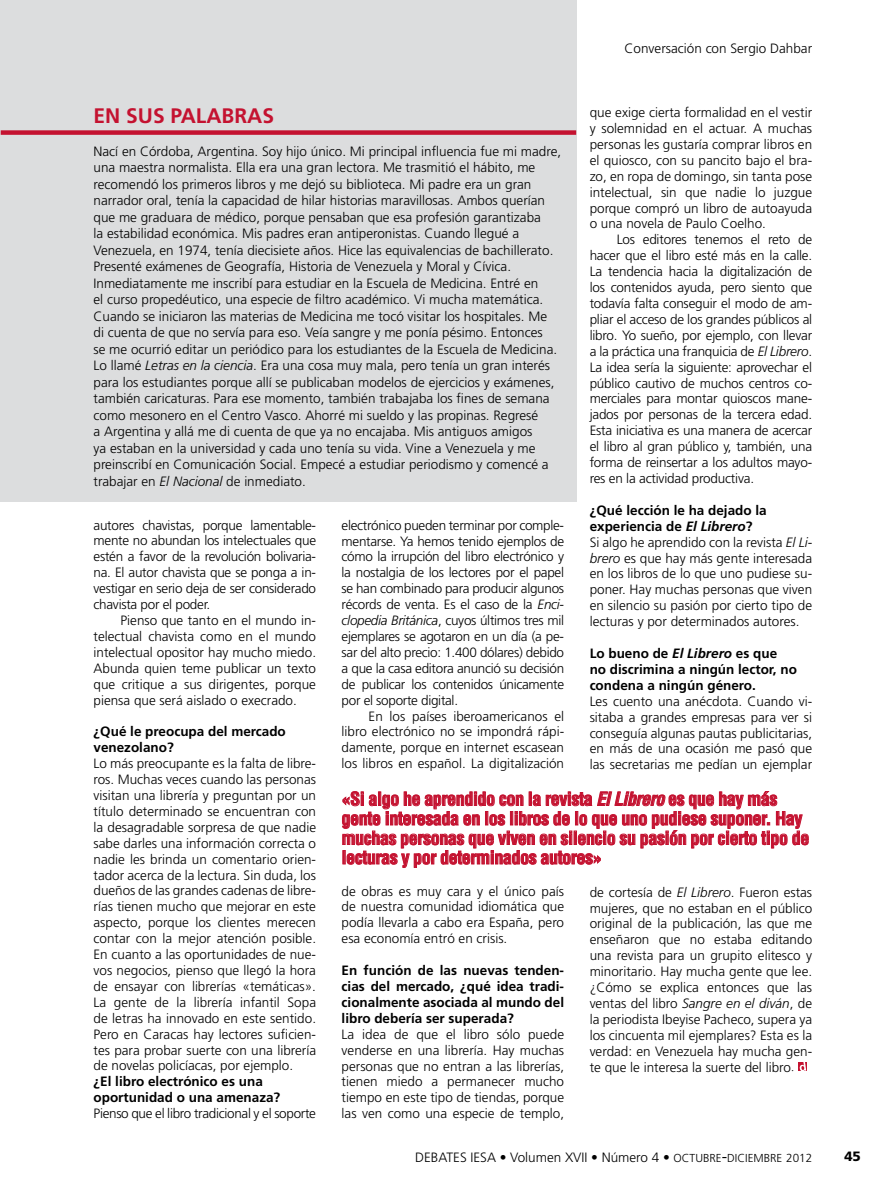
<style>
.page{position:relative;width:893px;height:1191px;background:#fff}
.page>*{position:absolute;margin:0;border:0;box-sizing:border-box;transform-origin:0 0}
.t1{font:700 21px "Frutiger";color:#c41230}
.t2{font:700 condensed 18px/19.5px "Helvetica";letter-spacing:-.02em;color:#c41230}
.t3{font:300 13.5px/15.9px "Frutiger";color:#000;text-align:justify}
.t4{font:700 13.5px/15.9px "Frutiger";color:#000}
.t5{font:300 13.5px "Frutiger";letter-spacing:-.02em;color:#000}
.t6{font:900 13.5px "Frutiger";color:#000}
.s1{font-style:italic}
.s2{font-weight:700}
.s3{font-weight:700;font-style:italic}
.s4{font-family:"Berkeley";font-weight:400;font-size:14.4px}
.s5{font-size:11.55px}
.s6{font-size:16.5px}
.s7{font-size:11.7px}
</style>
<div class="page">
<div style="left:0;top:0;width:576px;height:502px;background:#dcddde"></div>
<svg style="left:798px;top:1062px;width:9px;height:9px"></svg>
<svg style="left:800px;top:1062px;width:6px;height:9px"></svg>
<svg style="left:342px;top:791px;width:467px;height:77px"></svg>
<div style="left:1px;top:130px;width:575px;height:5px;background:#c41230"></div>
<p class="t3" style="left:625px;top:41px;width:189px">Conversación con Sergio Dahbar</p>
<p class="t3" style="left:590px;top:104px;width:224px">que exige cierta formalidad en el vestir y solemnidad en el actuar. A muchas personas les gustaría comprar libros en el quiosco, con su pancito bajo el bra&shy;zo, en ropa de domingo, sin tanta pose intelectual, sin que nadie lo juzgue porque compró un libro de autoayuda o una novela de Paulo Coelho.</p>
<p class="t3" style="left:590px;top:232px;width:224px;text-indent:27px">Los editores tenemos el reto de hacer que el libro esté más en la calle.<br>La tendencia hacia la digitalización de los contenidos ayuda, pero siento que todavía falta conseguir el modo de am&shy;pliar el acceso de los grandes públicos al libro. Yo sueño, por ejemplo, con llevar a la práctica una franquicia de <span class="s1">El Librero</span>.<br>La idea sería la siguiente: aprovechar el público cautivo de muchos centros co&shy;merciales para montar quioscos mane&shy;jados por personas de la tercera edad.<br>Esta iniciativa es una manera de acercar el libro al gran público y, también, una forma de reinsertar a los adultos mayo&shy;res en la actividad productiva.</p>
<p class="t3" style="left:590px;top:502px;width:224px;text-align:left"><span class="s2">¿Qué lección le ha dejado la experiencia de</span> <span class="s3">El Librero</span><span class="s2">?<br></span>Si algo he aprendido con la revista <span class="s1">El Li&shy;brero</span> es que hay más gente interesada en los libros de lo que uno pudiese su&shy;poner. Hay muchas personas que viven en silencio su pasión por cierto tipo de lecturas y por determinados autores.</p>
<p class="t4" style="left:590px;top:645px;width:209px">Lo bueno de <span class="s1">El Librero</span> es que no discrimina a ningún lector, no condena a ningún género.</p>
<p class="t3" style="left:590px;top:693px;width:224px">Les cuento una anécdota. Cuando vi&shy;sitaba a grandes empresas para ver si conseguía algunas pautas publicitarias, en más de una ocasión me pasó que las secretarias me pedían un ejemplar</p>
<h1 class="t1" style="left:94px;top:103px;width:182px">EN SUS PALABRAS</h1>
<p class="t3" style="left:94px;top:143px;width:469px;line-height:16.5px;text-align:left">Nací en Córdoba, Argentina. Soy hijo único. Mi principal influencia fue mi madre, una maestra normalista. Ella era una gran lectora. Me trasmitió el hábito, me recomendó los primeros libros y me dejó su biblioteca. Mi padre era un gran narrador oral, tenía la capacidad de hilar historias maravillosas. Ambos querían que me graduara de médico, porque pensaban que esa profesión garantizaba<br>la estabilidad económica. Mis padres eran antiperonistas. Cuando llegué a Venezuela, en 1974, tenía diecisiete años. Hice las equivalencias de bachillerato.<br>Presenté exámenes de Geografía, Historia de Venezuela y Moral y Cívica.<br>Inmediatamente me inscribí para estudiar en la Escuela de Medicina. Entré en<br>el curso propedéutico, una especie de filtro académico. Vi mucha matemática.<br>Cuando se iniciaron las materias de Medicina me tocó visitar los hospitales. Me<br>di cuenta de que no servía para eso. Veía sangre y me ponía pésimo. Entonces<br>se me ocurrió editar un periódico para los estudiantes de la Escuela de Medicina.<br>Lo llamé <span class="s1">Letras en la ciencia</span>. Era una cosa muy mala, pero tenía un gran interés para los estudiantes porque allí se publicaban modelos de ejercicios y exámenes, también caricaturas. Para ese momento, también trabajaba los fines de semana como mesonero en el Centro Vasco. Ahorré mi sueldo y las propinas. Regresé<br>a Argentina y allá me di cuenta de que ya no encajaba. Mis antiguos amigos<br>ya estaban en la universidad y cada uno tenía su vida. Vine a Venezuela y me preinscribí en Comunicación Social. Empecé a estudiar periodismo y comencé a trabajar en <span class="s1">El Nacional</span> de inmediato.</p>
<p class="t3" style="left:94px;top:517px;width:224px">autores chavistas, porque lamentable&shy;mente no abundan los intelectuales que estén a favor de la revolución bolivaria&shy;na. El autor chavista que se ponga a in&shy;vestigar en serio deja de ser considerado chavista por el poder.</p>
<p class="t3" style="left:94px;top:612px;width:224px;text-indent:27px">Pienso que tanto en el mundo in&shy;telectual chavista como en el mundo intelectual opositor hay mucho miedo.<br>Abunda quien teme publicar un texto que critique a sus dirigentes, porque piensa que será aislado o execrado.</p>
<p class="t4" style="left:94px;top:723px;width:194px">¿Qué le preocupa del mercado venezolano?</p>
<p class="t3" style="left:94px;top:755px;width:224px">Lo más preocupante es la falta de libre&shy;ros. Muchas veces cuando las personas visitan una librería y preguntan por un título determinado se encuentran con la desagradable sorpresa de que nadie sabe darles una información correcta o nadie les brinda un comentario orien&shy;tador acerca de la lectura. Sin duda, los dueños de las grandes cadenas de libre&shy;rías tienen mucho que mejorar en este aspecto, porque los clientes merecen contar con la mejor atención posible.<br>En cuanto a las oportunidades de nue&shy;vos negocios, pienso que llegó la hora de ensayar con librerías «temáticas».<br>La gente de la librería infantil Sopa de letras ha innovado en este sentido.<br>Pero en Caracas hay lectores suficien&shy;tes para probar suerte con una librería de novelas policíacas, por ejemplo.</p>
<p class="t4" style="left:94px;top:1073px;width:188px">¿El libro electrónico es una oportunidad o una amenaza?</p>
<p class="t5" style="left:94px;top:1105px;width:224px">Pienso que el libro tradicional y el soporte</p>
<p class="t3" style="left:342px;top:517px;width:224px">electrónico pueden terminar por comple&shy;mentarse. Ya hemos tenido ejemplos de cómo la irrupción del libro electrónico y la nostalgia de los lectores por el papel se han combinado para producir algunos récords de venta. Es el caso de la <span class="s1">Enci&shy;clopedia Británica</span>, cuyos últimos tres mil ejemplares se agotaron en un día (a pe&shy;sar del alto precio: 1.400 dólares) debido a que la casa editora anunció su decisión de publicar los contenidos únicamente por el soporte digital.</p>
<p class="t3" style="left:342px;top:708px;width:224px;text-indent:27px">En los países iberoamericanos el libro electrónico no se impondrá rápi&shy;damente, porque en internet escasean los libros en español. La digitalización</p>
<h2 class="t2" style="left:342px;top:789px;width:469px">«Si algo he aprendido con la revista <span class="s1">El Librero</span> es que hay más gente interesada en los libros de lo que uno pudiese suponer. Hay muchas personas que viven en silencio su pasión por cierto tipo de lecturas y por determinados autores»</h2>
<p class="t3" style="left:342px;top:883px;width:224px">de obras es muy cara y el único país de nuestra comunidad idiomática que podía llevarla a cabo era España, pero esa economía entró en crisis.</p>
<p class="t4" style="left:342px;top:962px;width:224px;text-align:justify">En función de las nuevas tenden&shy;cias del mercado, ¿qué idea tradi&shy;cionalmente asociada al mundo del libro debería ser superada?</p>
<p class="t3" style="left:342px;top:1026px;width:224px">La idea de que el libro sólo puede venderse en una librería. Hay muchas personas que no entran a las librerías, tienen miedo a permanecer mucho tiempo en este tipo de tiendas, porque las ven como una especie de templo,</p>
<p class="t3" style="left:590px;top:884px;width:224px">de cortesía de <span class="s1">El Librero</span>. Fueron estas mujeres, que no estaban en el público original de la publicación, las que me enseñaron que no estaba editando una revista para un grupito elitesco y minoritario. Hay mucha gente que lee. ¿Cómo se explica entonces que las ventas del libro <span class="s1">Sangre en el diván</span>, de la periodista Ibeyise Pacheco, supera ya los cincuenta mil ejemplares? Esta es la verdad: en Venezuela hay mucha gen&shy;te que le interesa la suerte del libro<span class="s4">.</span></p>
<p class="t3" style="left:415px;top:1149px;width:399px">DEBATES IESA • Volumen XVII • Número 4 • <span class="s5">OCTUBRE</span><span class="s6">-</span><span class="s5">DICIEMBRE</span> <span class="s7">2012</span></p>
<p class="t6" style="left:844px;top:1148px;width:18px">45</p>
</div>
